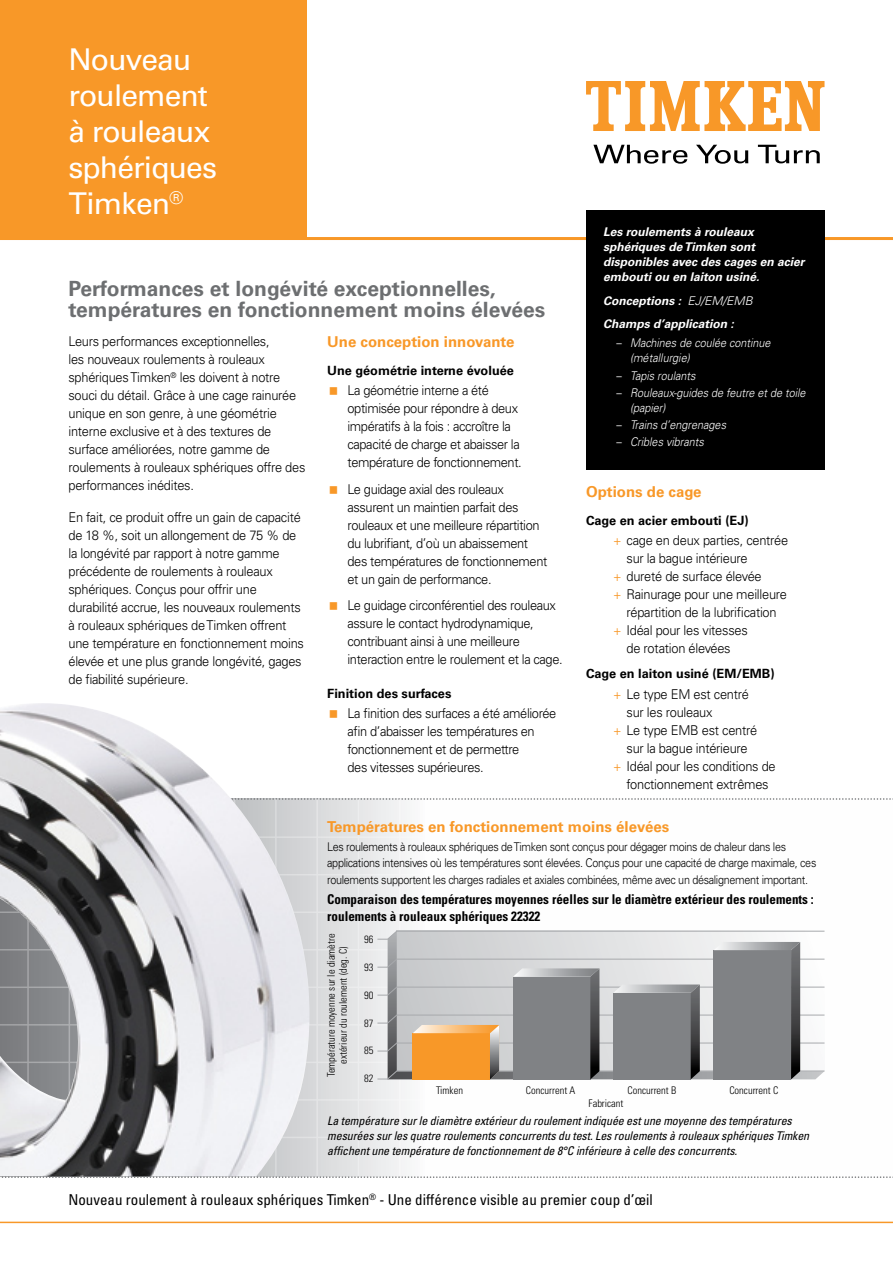
<style>
.page{position:relative;width:893px;height:1263px;background:#fff}
.page>*{position:absolute;margin:0;border:0;box-sizing:border-box;transform-origin:0 0}
.t1{font:30px/36px "Univers LT Std";letter-spacing:-.03em;color:#fff}
.subhead_H1{font:700 21px/21px "Univers LT Std";color:#6d6f71}
.t2{font:condensed 15px "Univers LT Std";color:#000}
.subHead_H2{font:700 15px "Univers LT Std";color:#f89828}
.bodyCopy{font:300 13.5px/18px "Univers LT Std";letter-spacing:-.02em;color:#000;scale:.95 1}
.bodyBullets{font:300 13.5px/18px "Univers LT Std";letter-spacing:-.03em;color:#000;scale:.95 1}
.bodyBullets2{font:300 13.5px/18px "Univers LT Std";letter-spacing:-.02em;color:#000;text-align:center;scale:.95 1}
.subHead_H4{font:700 condensed 13.5px/16.5px "Univers LT Std";color:#000}
.subHead_H3{font:700 12.75px "Univers LT Std";color:#000}
.bodyCopy-2{font:300 12px/16.5px "Univers LT Std";letter-spacing:-.03em;color:#000;scale:.9 1}
.captionsOne{font:italic condensed 12px/15px "Univers LT Std";letter-spacing:-.01em;color:#000}
.bodyCopy-3{font:italic 700 12px/15px "Univers LT Std";color:#fff}
.bodyCopy-4{font:italic 300 12px/15px "Univers LT Std";color:#fff;scale:.9 1}
.t3{font:300 condensed 10.5px/12px "Univers LT Std";color:#000;text-align:center}
.s1{font-weight:300}
.s2{font-style:normal}
.s3{color:#f89828}
</style>
<div class="page">
<svg style="left:309px;top:800px;width:98px;height:376px;background:#e3e4e5"></svg>
<svg style="left:309px;top:798px;width:584px;height:2px"></svg>
<hr style="left:0;top:1024px;width:565px;height:1px;background:#fff">
<hr style="left:0;top:1061px;width:565px;height:2px;background:#fff">
<hr style="left:0;top:1099px;width:565px;height:2px;background:#fff">
<hr style="left:0;top:1137px;width:565px;height:1px;background:#fff">
<hr style="left:0;top:836px;width:565px;height:2px;background:#fff">
<hr style="left:523px;top:799px;width:1px;height:377px;background:#fff">
<hr style="left:316px;top:799px;width:2px;height:377px;background:#fff">
<hr style="left:358px;top:799px;width:1px;height:377px;background:#fff">
<hr style="left:399px;top:799px;width:2px;height:377px;background:#fff">
<hr style="left:440px;top:799px;width:2px;height:377px;background:#fff">
<hr style="left:482px;top:799px;width:1px;height:377px;background:#fff">
<hr style="left:0;top:874px;width:565px;height:1px;background:#fff">
<hr style="left:0;top:911px;width:565px;height:2px;background:#fff">
<hr style="left:0;top:949px;width:565px;height:1px;background:#fff">
<hr style="left:0;top:986px;width:565px;height:2px;background:#fff">
<img style="left:0;top:703px;width:309px;height:473px">
<svg style="left:593px;top:145px;width:95px;height:19px"></svg>
<svg style="left:696px;top:145px;width:52px;height:19px"></svg>
<svg style="left:758px;top:145px;width:62px;height:18px"></svg>
<svg style="left:586px;top:81px;width:238px;height:50px"></svg>
<div style="left:0;top:0;width:307px;height:239px;background:#f89828"></div>
<hr style="left:0;top:237px;width:893px;height:3px;background:#f89828">
<hr style="left:0;top:1221px;width:893px;height:2px;background:#f89828">
<svg style="left:0;top:1176px;width:893px;height:2px"></svg>
<div style="left:586px;top:210px;width:238px;height:260px;background:#000"></div>
<svg style="left:377px;top:930px;width:448px;height:150px;background:#aca8a3"></svg>
<p class="t1" style="left:68px;top:41px;width:150px">Nouveau roulement à rouleaux sphériques<br>Timken<sup>®</sup></p>
<p class="subhead_H1" style="left:68px;top:278px;width:478px">Performances et longévité exceptionnelles, températures en fonctionnement moins élevées</p>
<p class="bodyCopy" style="left:68px;top:332px;width:251px">Leurs performances exceptionnelles,<br>les nouveaux roulements à rouleaux sphériques Timken<sup>®</sup> les doivent à notre souci du détail. Grâce à une cage rainurée unique en son genre, à une géométrie interne exclusive et à des textures de surface améliorées, notre gamme de roulements à rouleaux sphériques offre des performances inédites.</p>
<p class="bodyCopy" style="left:68px;top:508px;width:249px">En fait, ce produit offre un gain de capacité de 18 %, soit un allongement de 75 % de la longévité par rapport à notre gamme précédente de roulements à rouleaux sphériques. Conçus pour offrir une durabilité accrue, les nouveaux roulements à rouleaux sphériques de Timken offrent une température en fonctionnement moins élevée et une plus grande longévité, gages de fiabilité supérieure.</p>
<p class="subHead_H2" style="left:327px;top:333px;width:189px">Une conception innovante</p>
<p class="subHead_H3" style="left:327px;top:363px;width:188px">Une géométrie interne évoluée</p>
<p class="bodyBullets" style="left:347px;top:382px;width:185px">La géométrie interne a été optimisée pour répondre à deux impératifs à la fois : accroître la capacité de charge et abaisser la température de fonctionnement.</p>
<p class="bodyBullets" style="left:347px;top:480px;width:212px">Le guidage axial des rouleaux assurent un maintien parfait des rouleaux et une meilleure répartition du lubrifiant, d’où un abaissement des températures de fonctionnement et un gain de performance.</p>
<p class="bodyBullets" style="left:347px;top:597px;width:228px">Le guidage circonférentiel des rouleaux assure le contact hydrodynamique, contribuant ainsi à une meilleure interaction entre le roulement et la cage.</p>
<p class="subHead_H3" style="left:327px;top:686px;width:126px">Finition des surfaces</p>
<p class="bodyBullets" style="left:347px;top:705px;width:221px">La finition des surfaces a été améliorée afin d’abaisser les températures en fonctionnement et de permettre<br>des vitesses supérieures.</p>
<p class="bodyCopy-3" style="left:603px;top:225px;width:203px">Les roulements à rouleaux sphériques de Timken sont disponibles avec des cages en acier embouti ou en laiton usiné.</p>
<p class="bodyCopy-3" style="left:603px;top:293px;width:151px">Conceptions : <span class="s1">EJ/EM/EMB</span></p>
<p class="bodyCopy-3" style="left:603px;top:317px;width:132px">Champs d’application :</p>
<p class="bodyCopy-4" style="left:630px;top:336px;width:158px;text-indent:-14px"><span class="s2">–</span> Machines de coulée continue (métallurgie)</p>
<p class="bodyCopy-4" style="left:617px;top:368px;width:89px"><span class="s2">–</span> Tapis roulants</p>
<p class="bodyCopy-4" style="left:630px;top:385px;width:197px;text-indent:-14px"><span class="s2">–</span> Rouleaux-guides de feutre et de toile (papier)</p>
<p class="bodyCopy-4" style="left:617px;top:417px;width:123px"><span class="s2">–</span> Trains d’engrenages</p>
<p class="bodyCopy-4" style="left:617px;top:434px;width:99px"><span class="s2">–</span> Cribles vibrants</p>
<p class="subHead_H2" style="left:586px;top:483px;width:117px">Options de cage</p>
<p class="subHead_H3" style="left:586px;top:513px;width:164px">Cage en acier embouti (EJ)</p>
<p class="bodyBullets2" style="left:626px;top:532px;width:172px;text-align:left;text-indent:-14px"><span class="s3">+</span> cage en deux parties, centrée sur la bague intérieure</p>
<p class="bodyBullets2" style="left:613px;top:568px;width:158px"><span class="s3">+</span> dureté de surface élevée</p>
<p class="bodyBullets2" style="left:613px;top:586px;width:185px"><span class="s3">+</span> Rainurage pour une meilleure répartition de la lubrification</p>
<p class="bodyBullets2" style="left:613px;top:622px;width:143px"><span class="s3">+</span> Idéal pour les vitesses de rotation élevées</p>
<p class="subHead_H3" style="left:586px;top:666px;width:190px">Cage en laiton usiné (EM/EMB)</p>
<p class="bodyBullets2" style="left:626px;top:685px;width:130px;text-align:left;text-indent:-14px"><span class="s3">+</span> Le type EM est centré sur les rouleaux</p>
<p class="bodyBullets2" style="left:613px;top:721px;width:153px"><span class="s3">+</span> Le type EMB est centré sur la bague intérieure</p>
<p class="bodyBullets2" style="left:613px;top:757px;width:173px"><span class="s3">+</span> Idéal pour les conditions de fonctionnement extrêmes</p>
<p class="subHead_H2" style="left:327px;top:818px;width:344px">Températures en fonctionnement moins élevées</p>
<p class="bodyCopy-2" style="left:327px;top:838px;width:545px">Les roulements à rouleaux sphériques de Timken sont conçus pour dégager moins de chaleur dans les applications intensives où les températures sont élevées. Conçus pour une capacité de charge maximale, ces roulements supportent les charges radiales et axiales combinées, même avec un désalignement important.</p>
<p class="subHead_H4" style="left:327px;top:891px;width:488px">Comparaison des températures moyennes réelles sur le diamètre extérieur des roulements : roulements à rouleaux sphériques 22322</p>
<p class="t3" style="left:325px;top:1077px;width:145px;rotate:-90deg">Température moyenne sur le diamètre extérieur du roulement (deg. C)</p>
<p class="t3" style="left:364px;top:934px;width:11px">96</p>
<p class="t3" style="left:364px;top:961px;width:11px">93</p>
<p class="t3" style="left:364px;top:989px;width:11px">90</p>
<p class="t3" style="left:364px;top:1017px;width:11px">87</p>
<p class="t3" style="left:364px;top:1045px;width:11px">85</p>
<p class="t3" style="left:364px;top:1072px;width:11px">82</p>
<p class="t3" style="left:436px;top:1084px;width:28px">Timken</p>
<p class="t3" style="left:526px;top:1084px;width:51px">Concurrent A</p>
<p class="t3" style="left:627px;top:1084px;width:50px">Concurrent B</p>
<p class="t3" style="left:729px;top:1084px;width:50px">Concurrent C</p>
<p class="t3" style="left:589px;top:1097px;width:36px">Fabricant</p>
<p class="captionsOne" style="left:327px;top:1113px;width:484px">La température sur le diamètre extérieur du roulement indiquée est une moyenne des températures mesurées sur les quatre roulements concurrents du test. Les roulements à rouleaux sphériques Timken affichent une température de fonctionnement de 8°C inférieure à celle des concurrents.</p>
<p class="t2" style="left:68px;top:1190px;width:586px">Nouveau roulement à rouleaux sphériques Timken<sup>®</sup> - Une différence visible au premier coup d’œil</p>
</div>
